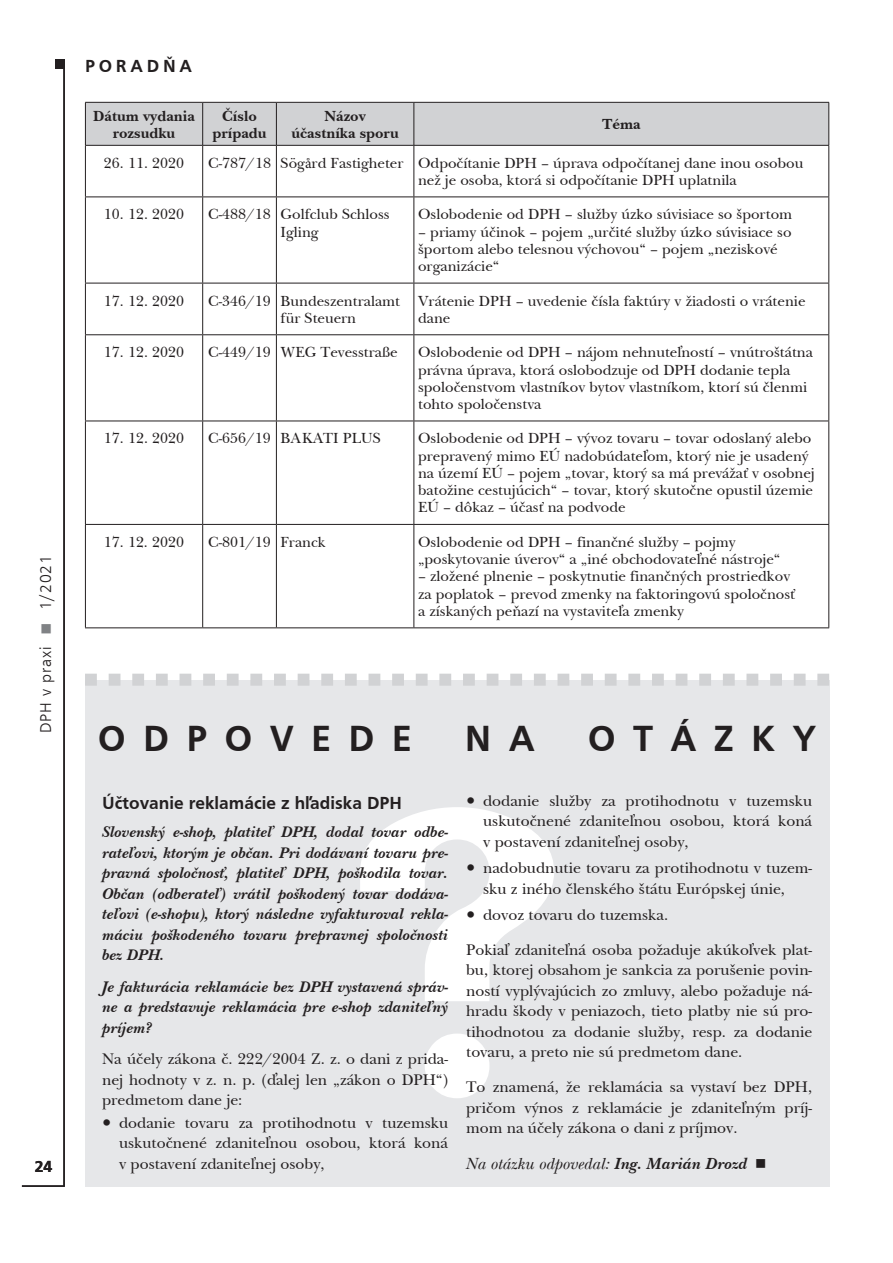
<style>
.page{position:relative;width:893px;height:1263px;background:#fff}
.page>*{position:absolute;margin:0;border:0;box-sizing:border-box;transform-origin:0 0}
.t1{font:37.5px "Frugal Sans EE Bold";letter-spacing:.46em;color:#231f20}
.t2{font:18px "Frugal Sans EE Bold";color:#231f20}
.t3{font:italic 16.5px "ITC New Baskerville EE Roman";color:#231f20}
.t4{font:16.5px "Frugal Sans EE Light";letter-spacing:.05em;color:#231f20}
.t5{font:16.5px "Frugal Sans EE Bold";color:#231f20}
.t6{font:15.75px/20.5px "ITC New Baskerville EE Roman";color:#231f20;text-align:justify}
.t7{font:italic 15.75px/20.4px "ITC New Baskerville EE Bold";color:#231f20;text-align:justify}
.t8{font:15px/17.2px "ITC New Baskerville EE Roman";color:#231f20}
.t9{font:15px/17.2px "ITC New Baskerville EE Bold";color:#231f20;text-align:center}
.s1{font-family:"Minion Pro"}
.s2{font-family:"ITC New Baskerville EE Bold"}
</style>
<div class="page">
<svg style="left:21px;top:59px;width:44px;height:1128px"></svg>
<div style="left:55px;top:60px;width:10px;height:9px;background:#231f20"></div>
<div style="left:86px;top:103px;width:742px;height:42px;background:#d1d2d4"></div>
<hr style="left:202px;top:103px;width:1px;height:42px;background:#231f20">
<hr style="left:276px;top:103px;width:1px;height:42px;background:#231f20">
<hr style="left:414px;top:103px;width:1px;height:42px;background:#231f20">
<hr style="left:202px;top:146px;width:1px;height:51px;background:#231f20">
<hr style="left:276px;top:146px;width:1px;height:51px;background:#231f20">
<hr style="left:413px;top:146px;width:1px;height:51px;background:#231f20">
<hr style="left:85px;top:197px;width:118px;height:1px;background:#231f20">
<hr style="left:203px;top:197px;width:73px;height:1px;background:#231f20">
<hr style="left:202px;top:197px;width:1px;height:86px;background:#231f20">
<hr style="left:276px;top:197px;width:138px;height:1px;background:#231f20">
<hr style="left:276px;top:197px;width:1px;height:86px;background:#231f20">
<hr style="left:414px;top:197px;width:415px;height:1px;background:#231f20">
<hr style="left:413px;top:197px;width:1px;height:86px;background:#231f20">
<hr style="left:85px;top:283px;width:118px;height:1px;background:#231f20">
<hr style="left:203px;top:283px;width:73px;height:1px;background:#231f20">
<hr style="left:202px;top:283px;width:1px;height:51px;background:#231f20">
<hr style="left:276px;top:283px;width:138px;height:1px;background:#231f20">
<hr style="left:276px;top:283px;width:1px;height:51px;background:#231f20">
<hr style="left:414px;top:283px;width:415px;height:1px;background:#231f20">
<hr style="left:413px;top:283px;width:1px;height:51px;background:#231f20">
<hr style="left:85px;top:334px;width:118px;height:1px;background:#231f20">
<hr style="left:203px;top:334px;width:73px;height:1px;background:#231f20">
<hr style="left:202px;top:335px;width:1px;height:86px;background:#231f20">
<hr style="left:276px;top:334px;width:138px;height:1px;background:#231f20">
<hr style="left:276px;top:335px;width:1px;height:86px;background:#231f20">
<hr style="left:414px;top:334px;width:415px;height:1px;background:#231f20">
<hr style="left:413px;top:335px;width:1px;height:86px;background:#231f20">
<hr style="left:85px;top:421px;width:118px;height:1px;background:#231f20">
<hr style="left:203px;top:421px;width:73px;height:1px;background:#231f20">
<hr style="left:202px;top:421px;width:1px;height:103px;background:#231f20">
<hr style="left:276px;top:421px;width:138px;height:1px;background:#231f20">
<hr style="left:276px;top:421px;width:1px;height:103px;background:#231f20">
<hr style="left:414px;top:421px;width:415px;height:1px;background:#231f20">
<hr style="left:413px;top:421px;width:1px;height:103px;background:#231f20">
<hr style="left:85px;top:524px;width:118px;height:1px;background:#231f20">
<hr style="left:203px;top:524px;width:73px;height:1px;background:#231f20">
<hr style="left:202px;top:525px;width:1px;height:102px;background:#231f20">
<hr style="left:276px;top:524px;width:138px;height:1px;background:#231f20">
<hr style="left:276px;top:525px;width:1px;height:102px;background:#231f20">
<hr style="left:414px;top:524px;width:415px;height:1px;background:#231f20">
<hr style="left:413px;top:525px;width:1px;height:102px;background:#231f20">
<hr style="left:85px;top:146px;width:1px;height:51px;background:#231f20">
<hr style="left:828px;top:146px;width:1px;height:51px;background:#231f20">
<hr style="left:85px;top:197px;width:1px;height:86px;background:#231f20">
<hr style="left:828px;top:197px;width:1px;height:86px;background:#231f20">
<hr style="left:85px;top:283px;width:1px;height:51px;background:#231f20">
<hr style="left:828px;top:283px;width:1px;height:51px;background:#231f20">
<hr style="left:85px;top:335px;width:1px;height:86px;background:#231f20">
<hr style="left:828px;top:335px;width:1px;height:86px;background:#231f20">
<hr style="left:85px;top:421px;width:1px;height:103px;background:#231f20">
<hr style="left:828px;top:421px;width:1px;height:103px;background:#231f20">
<hr style="left:85px;top:525px;width:1px;height:102px;background:#231f20">
<hr style="left:828px;top:525px;width:1px;height:102px;background:#231f20">
<hr style="left:85px;top:627px;width:118px;height:1px;background:#231f20">
<hr style="left:203px;top:627px;width:73px;height:1px;background:#231f20">
<hr style="left:276px;top:627px;width:138px;height:1px;background:#231f20">
<hr style="left:414px;top:627px;width:415px;height:1px;background:#231f20">
<hr style="left:85px;top:102px;width:118px;height:1px;background:#231f20">
<hr style="left:85px;top:103px;width:1px;height:42px;background:#231f20">
<hr style="left:203px;top:102px;width:73px;height:1px;background:#231f20">
<hr style="left:276px;top:102px;width:138px;height:1px;background:#231f20">
<hr style="left:414px;top:102px;width:415px;height:1px;background:#231f20">
<hr style="left:828px;top:103px;width:1px;height:42px;background:#231f20">
<hr style="left:85px;top:145px;width:118px;height:1px;background:#231f20">
<hr style="left:203px;top:145px;width:73px;height:1px;background:#231f20">
<hr style="left:276px;top:145px;width:138px;height:1px;background:#231f20">
<hr style="left:414px;top:145px;width:415px;height:1px;background:#231f20">
<div style="left:85px;top:680px;width:744px;height:506px;background:#e6e7e9"></div>
<svg style="left:85px;top:674px;width:744px;height:12px"></svg>
<svg style="left:42px;top:624px;width:9px;height:9px"></svg>
<p class="t4" style="left:37px;top:610px;width:57px;rotate:-90deg">1/2021</p>
<p class="t4" style="left:37px;top:733px;width:88px;rotate:-90deg">DPH v praxi</p>
<p class="t5" style="left:35px;top:1158px;width:19px">24</p>
<p class="t2" style="left:85px;top:56px;width:106px">po rad ňa</p>
<p class="t9" style="left:93px;top:108px;width:103px">Dátum vydania rozsudku</p>
<p class="t9" style="left:213px;top:108px;width:55px">Číslo prípadu</p>
<p class="t9" style="left:292px;top:108px;width:109px">Názov účastníka sporu</p>
<p class="t9" style="left:602px;top:117px;width:40px">Téma</p>
<p class="t8" style="left:104px;top:155px;width:82px">26. 11. 2020</p>
<p class="t8" style="left:418px;top:155px;width:387px;text-indent:-210px">C-787/18 Sög<span class="s1">å</span>rd Fastigheter Odpočítanie DPH – úprava odpočítanej dane inou osobou než je osoba, ktorá si odpočítanie DPH uplatnila</p>
<p class="t8" style="left:104px;top:206px;width:82px">10. 12. 2020</p>
<p class="t8" style="left:208px;top:206px;width:183px;text-align:center">C-488/18 Golfclub Schloss<br>Igling</p>
<p class="t8" style="left:418px;top:206px;width:376px">Oslobodenie od DPH – služby úzko súvisiace so športom</p>
<p class="t8" style="left:418px;top:224px;width:375px">– priamy účinok – pojem „určité služby úzko súvisiace so športom alebo telesnou výchovou“ – pojem „neziskové organizácie“</p>
<p class="t8" style="left:104px;top:293px;width:82px">17. 12. 2020</p>
<p class="t8" style="left:281px;top:293px;width:121px;text-indent:-73px">C-346/19 Bundeszentralamt für Steuern</p>
<p class="t8" style="left:418px;top:293px;width:389px">Vrátenie DPH – uvedenie čísla faktúry v žiadosti o vrátenie dane</p>
<p class="t8" style="left:104px;top:344px;width:82px">17. 12. 2020</p>
<p class="t8" style="left:208px;top:344px;width:191px">C-449/19 WEG Tevesstraße</p>
<p class="t8" style="left:418px;top:344px;width:396px">Oslobodenie od DPH – nájom nehnuteľností – vnútroštátna právna úprava, ktorá oslobodzuje od DPH dodanie tepla spoločenstvom vlastníkov bytov vlastníkom, ktorí sú členmi tohto spoločenstva</p>
<p class="t8" style="left:104px;top:430px;width:82px">17. 12. 2020</p>
<p class="t8" style="left:208px;top:430px;width:174px">C-656/19 BAKATI PLUS</p>
<p class="t8" style="left:418px;top:430px;width:398px">Oslobodenie od DPH – vývoz tovaru – tovar odoslaný alebo prepravený mimo EÚ nadobúdateľom, ktorý nie je usadený na území EÚ – pojem „tovar, ktorý sa má prevážať v osobnej batožine cestujúcich“ – tovar, ktorý skutočne opustil územie EÚ – dôkaz – účasť na podvode</p>
<p class="t8" style="left:104px;top:534px;width:82px">17. 12. 2020</p>
<p class="t8" style="left:208px;top:534px;width:119px">C-801/19 Franck</p>
<p class="t8" style="left:418px;top:534px;width:364px">Oslobodenie od DPH – finančné služby – pojmy „poskytovanie úverov“ a „iné obchodovateľné nástroje“</p>
<p class="t8" style="left:418px;top:568px;width:379px">– zložené plnenie – poskytnutie finančných prostriedkov za poplatok – prevod zmenky na faktoringovú spoločnosť a získaných peňazí na vystaviteľa zmenky</p>
<h1 class="t1" style="left:98px;top:718px;width:39px">odpo</h1>
<h1 class="t1" style="left:270px;top:718px;width:144px">ved e</h1>
<h1 class="t1" style="left:465px;top:718px;width:66px">n a</h1>
<h1 class="t1" style="left:588px;top:718px;width:230px">o tázky</h1>
<p class="t2" style="left:102px;top:793px;width:301px">Účtovanie reklamácie z hľadiska DPH</p>
<p class="t7" style="left:102px;top:823px;width:348px">Slovenský e-shop, platiteľ DPH, dodal tovar odbe&shy;rateľovi, ktorým je občan. Pri dodávaní tovaru pre&shy;pravná spoločnosť, platiteľ DPH, poškodila tovar.<br>Občan (odberateľ) vrátil poškodený tovar dodáva&shy;teľovi (e-shopu), ktorý následne vyfakturoval rekla&shy;máciu poškodeného tovaru prepravnej spoločnosti bez DPH.</p>
<p class="t7" style="left:102px;top:977px;width:348px">Je fakturácia reklamácie bez DPH vystavená správ&shy;ne a predstavuje reklamácia pre e-shop zdaniteľný príjem?</p>
<p class="t6" style="left:102px;top:1049px;width:348px">Na účely zákona č. 222/2004 Z. z. o dani z prida&shy;nej hodnoty v z. n. p. (ďalej len „zákon o DPH“) predmetom dane je:</p>
<p class="t6" style="left:119px;top:1113px;width:331px;text-indent:-17px">• dodanie tovaru za protihodnotu v tuzemsku uskutočnené zdaniteľnou osobou, ktorá koná v postavení zdaniteľnej osoby,</p>
<p class="t6" style="left:483px;top:791px;width:331px;text-indent:-17px">• dodanie služby za protihodnotu v tuzemsku uskutočnené zdaniteľnou osobou, ktorá koná v postavení zdaniteľnej osoby,</p>
<p class="t6" style="left:483px;top:858px;width:331px;text-indent:-17px">• nadobudnutie tovaru za protihodnotu v tuzem&shy;sku z iného členského štátu Európskej únie,</p>
<p class="t6" style="left:466px;top:905px;width:204px">• dovoz tovaru do tuzemska.</p>
<p class="t6" style="left:466px;top:940px;width:348px">Pokiaľ zdaniteľná osoba požaduje akúkoľvek plat&shy;bu, ktorej obsahom je sankcia za porušenie povin&shy;ností vyplývajúcich zo zmluvy, alebo požaduje ná&shy;hradu škody v peniazoch, tieto platby nie sú pro&shy;tihodnotou za dodanie služby, resp. za dodanie tovaru, a preto nie sú predmetom dane.</p>
<p class="t6" style="left:466px;top:1077px;width:348px">To znamená, že reklamácia sa vystaví bez DPH, pričom výnos z reklamácie je zdaniteľným príj&shy;mom na účely zákona o dani z príjmov.</p>
<p class="t3" style="left:466px;top:1154px;width:302px">Na otázku odpovedal: <span class="s2">Ing. Marián Drozd</span> ■</p>
</div>
